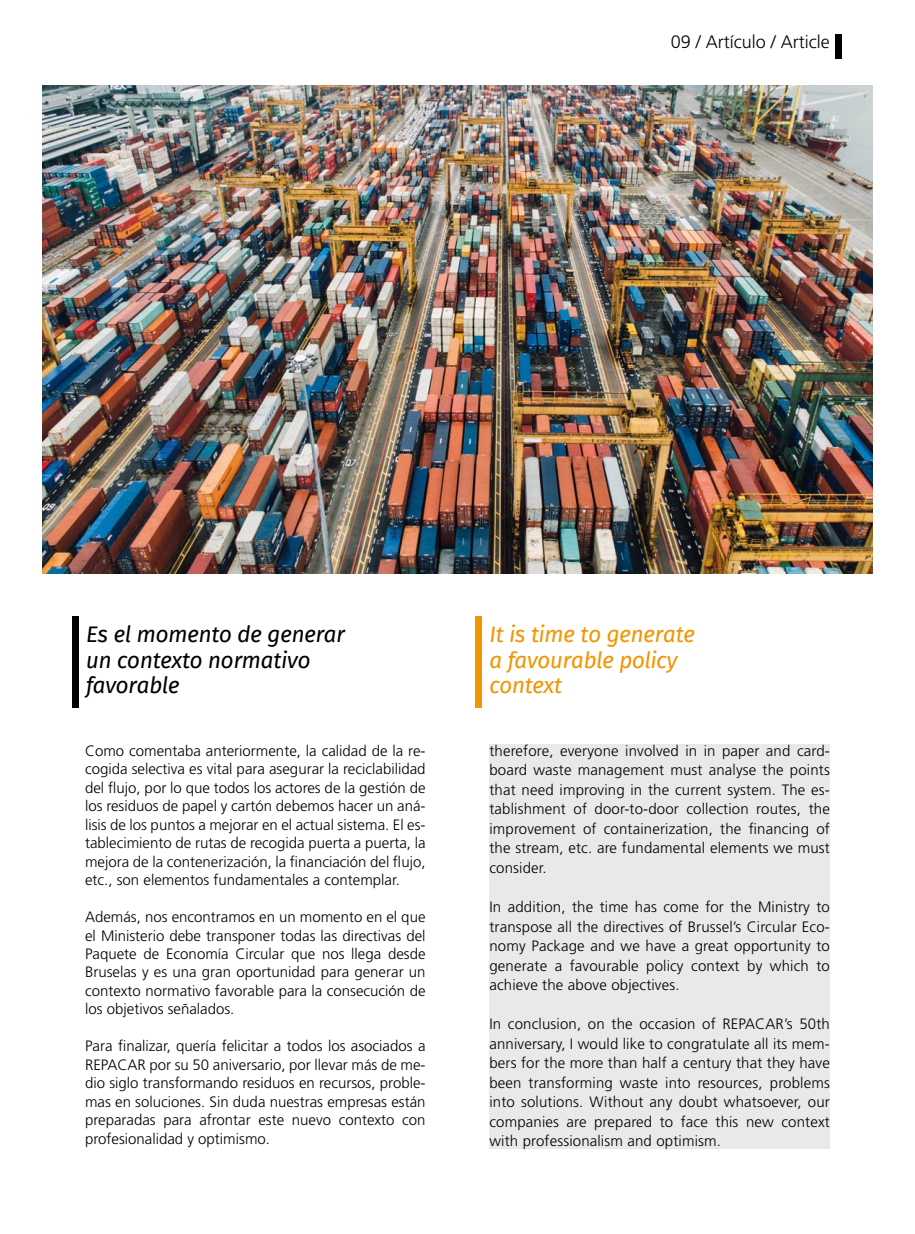
<style>
.page{position:relative;width:915px;height:1234px;background:#fff}
.page>*{position:absolute;margin:0;border:0;box-sizing:border-box;transform-origin:0 0}
.t1{font:italic 22.5px/25.5px "Fira Sans";letter-spacing:-.01em;color:#000}
.t2{font:italic 22.5px/25.5px "Fira Sans";letter-spacing:-.01em;color:#f39400}
.t3{font:300 18px "Frutiger LT Std";color:#000}
.t4{font:300 15px/18.5px "Frutiger LT Std";color:#000;text-align:justify}
</style>
<div class="page">
<div style="left:489px;top:744px;width:340px;height:404px;background:#e9e9ea"></div>
<div style="left:834px;top:34px;width:7px;height:25px;background:#000"></div>
<div style="left:72px;top:615px;width:7px;height:92px;background:#000"></div>
<div style="left:475px;top:615px;width:7px;height:92px;background:#f39400"></div>
<img style="left:43px;top:85px;width:829px;height:488px">
<p class="t3" style="left:670px;top:31px;width:161px">09 / Artículo / Article</p>
<h1 class="t1" style="left:86px;top:623px;width:260px">Es el momento de generar un contexto normativo favorable</h1>
<h1 class="t2" style="left:489px;top:623px;width:207px">It is time to generate a favourable policy context</h1>
<p class="t4" style="left:85px;top:741px;width:342px">Como comentaba anteriormente, la calidad de la re&shy;cogida selectiva es vital para asegurar la reciclabilidad del flujo, por lo que todos los actores de la gestión de los residuos de papel y cartón debemos hacer un aná&shy;lisis de los puntos a mejorar en el actual sistema. El es&shy;tablecimiento de rutas de recogida puerta a puerta, la mejora de la contenerización, la financiación del flujo, etc., son elementos fundamentales a contemplar.</p>
<p class="t4" style="left:85px;top:907px;width:342px">Además, nos encontramos en un momento en el que el Ministerio debe transponer todas las directivas del Paquete de Economía Circular que nos llega desde Bruselas y es una gran oportunidad para generar un contexto normativo favorable para la consecución de los objetivos señalados.</p>
<p class="t4" style="left:85px;top:1036px;width:342px">Para finalizar, quería felicitar a todos los asociados a REPACAR por su 50 aniversario, por llevar más de me&shy;dio siglo transformando residuos en recursos, proble&shy;mas en soluciones. Sin duda nuestras empresas están preparadas para afrontar este nuevo contexto con profesionalidad y optimismo.</p>
<p class="t4" style="left:489px;top:741px;width:342px;line-height:19.5px">therefore, everyone involved in in paper and card&shy;board waste management must analyse the points that need improving in the current system. The es&shy;tablishment of door-to-door collection routes, the improvement of containerization, the financing of the stream, etc. are fundamental elements we must consider.</p>
<p class="t4" style="left:489px;top:897px;width:342px;line-height:19.5px">In addition, the time has come for the Ministry to transpose all the directives of Brussel’s Circular Eco&shy;nomy Package and we have a great opportunity to generate a favourable policy context by which to achieve the above objectives.</p>
<p class="t4" style="left:489px;top:1014px;width:342px;line-height:19.5px">In conclusion, on the occasion of REPACAR’s 50th anniversary, I would like to congratulate all its mem&shy;bers for the more than half a century that they have been transforming waste into resources, problems into solutions. Without any doubt whatsoever, our companies are prepared to face this new context with professionalism and optimism.</p>
</div>
